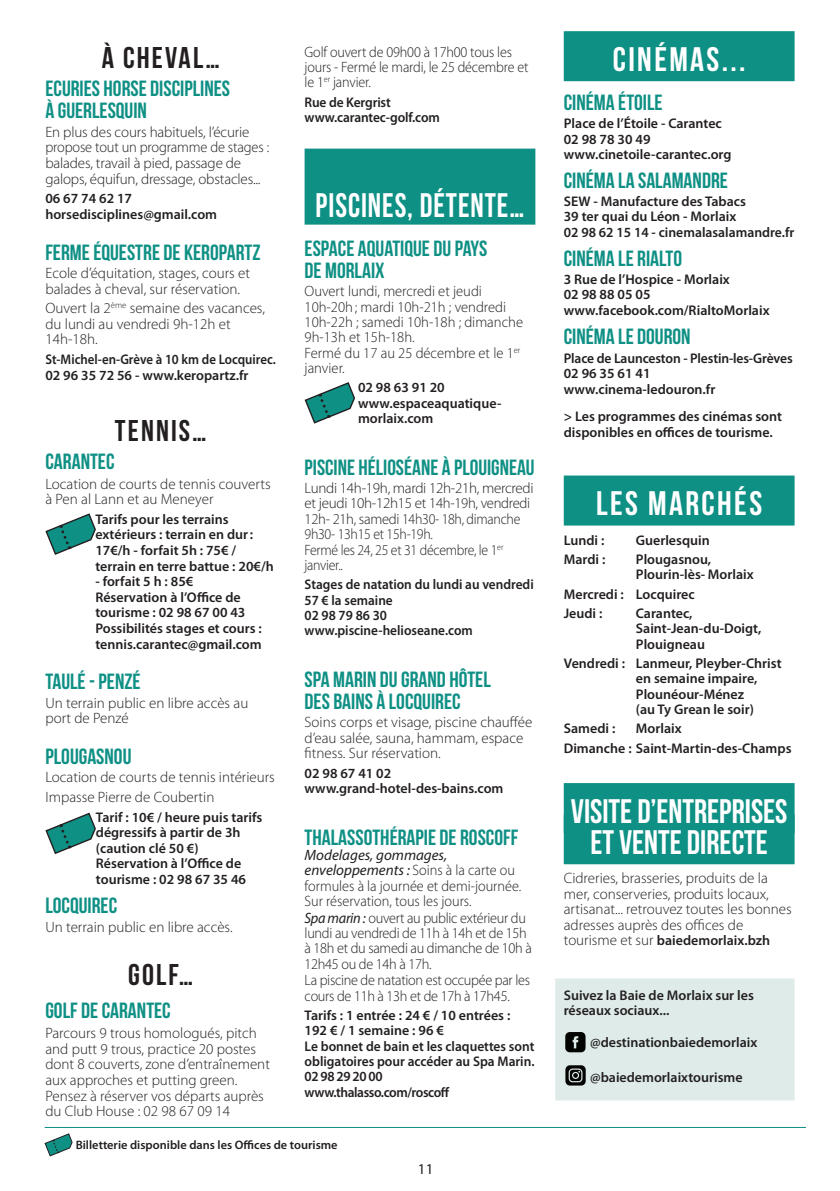
<style>
.page{position:relative;width:840px;height:1191px;background:#fff}
.page>*{position:absolute;margin:0;border:0;box-sizing:border-box;transform-origin:0 0}
.t1{font:700 34px/31.2px "Bebas Neue";color:#fff;text-align:center;scale:.96 1}
.t2{font:700 34px "Bebas Neue";letter-spacing:.07em;color:#fff}
.t3{font:700 34px "Bebas Neue";letter-spacing:.03em;color:#fff;scale:.92 1}
.t4{font:700 30px "Bebas Neue";letter-spacing:.07em;color:#231f20}
.t5{font:700 22px/22.2px "Bebas Neue";color:#0f9085}
.t6{font:300 15px/15.6px "Myriad Pro";color:#231f20}
.t7{font:300 15px/15.6px "Myriad Pro";letter-spacing:-.02em;color:#231f20;scale:.95 1}
.t8{font:300 15px/15.4px "Myriad Pro";letter-spacing:-.02em;color:#231f20}
.t9{font:300 15px/15.4px "Myriad Pro";color:#231f20;scale:.94 1}
.t10{font:15px "Myriad Pro";color:#231f20}
.t11{font:600 14px/15.4px "Myriad Pro";color:#231f20}
.t12{font:600 14px/15.4px "Myriad Pro";color:#231f20;scale:.95 1}
.t13{font:600 14px/15.6px "Myriad Pro";color:#231f20;scale:.92 1}
.t14{font:600 14px/15.4px "Myriad Pro";color:#231f20;scale:.96 1}
.t15{font:600 12.2px "Myriad Pro";color:#231f20}
.s1{font-weight:400;font-style:italic}
.s2{font-weight:300;font-size:15px}
</style>
<div class="page">
<svg style="left:44px;top:1133px;width:29px;height:23px"></svg>
<hr style="left:45px;top:1127px;width:760px;height:1px;background:#0f9085">
<svg style="left:45px;top:513px;width:51px;height:42px"></svg>
<svg style="left:45px;top:812px;width:51px;height:42px"></svg>
<div style="left:304px;top:149px;width:231px;height:76px;background:#0f9085"></div>
<svg style="left:304px;top:382px;width:51px;height:42px"></svg>
<div style="left:563px;top:31px;width:231px;height:50px;background:#0f9085"></div>
<div style="left:563px;top:475px;width:231px;height:50px;background:#0f9085"></div>
<div style="left:563px;top:783px;width:231px;height:50px;background:#0f9085"></div>
<div style="left:563px;top:814px;width:231px;height:50px;background:#0f9085"></div>
<div style="left:555px;top:978px;width:239px;height:122px;background:#deebe9"></div>
<svg style="left:566px;top:1032px;width:20px;height:21px"></svg>
<div style="left:565px;top:1032px;width:20px;height:20px;background:#040503;border-radius:4px"></div>
<svg style="left:572px;top:1036px;width:6px;height:12px"></svg>
<svg style="left:566px;top:1065px;width:20px;height:21px"></svg>
<div style="left:565px;top:1065px;width:20px;height:20px;background:linear-gradient(to right,#030402,#030402);border-radius:4px"></div>
<svg style="left:568px;top:1068px;width:14px;height:14px"></svg>
<h2 class="t4" style="left:102px;top:41px;width:119px">À CHEVAL…</h2>
<h3 class="t5" style="left:45px;top:77px;width:186px">ECURIES HORSE DISCIPLINES<br>À GUERLESQUIN</h3>
<p class="t6" style="left:45px;top:124px;width:225px">En plus des cours habituels, l’écurie propose tout un programme de stages : balades, travail à pied, passage de galops, équifun, dressage, obstacles...</p>
<p class="t11" style="left:45px;top:191px;width:173px">06 67 74 62 17 horsedisciplines@gmail.com</p>
<h3 class="t5" style="left:45px;top:240px;width:217px">FERME ÉQUESTRE DE KEROPARTZ</h3>
<p class="t6" style="left:45px;top:265px;width:206px">Ecole d’équitation, stages, cours et balades à cheval, sur réservation.</p>
<p class="t6" style="left:45px;top:301px;width:221px">Ouvert la 2<sup>ème</sup> semaine des vacances, du lundi au vendredi 9h-12h et<br>14h-18h.</p>
<p class="t13" style="left:45px;top:352px;width:252px">St-Michel-en-Grève à 10 km de Locquirec.<br>02 96 35 72 56 - www.keropartz.fr</p>
<h2 class="t4" style="left:115px;top:414px;width:93px">TENNIS…</h2>
<h3 class="t5" style="left:45px;top:450px;width:71px">CARANTEC</h3>
<p class="t6" style="left:45px;top:476px;width:226px">Location de courts de tennis couverts à Pen al Lann et au Meneyer</p>
<p class="t11" style="left:95px;top:511px;width:180px">Tarifs pour les terrains extérieurs : terrain en dur:<br>17€/h - forfait 5h : 75€ / terrain en terre battue : 20€/h</p>
<p class="t11" style="left:95px;top:574px;width:168px">- forfait 5 h : 85€<br>Réservation à l’Office de tourisme : 02 98 67 00 43<br>Possibilités stages et cours : tennis.carantec@gmail.com</p>
<h3 class="t5" style="left:45px;top:670px;width:97px">TAULÉ - PENZÉ</h3>
<p class="t6" style="left:45px;top:695px;width:204px">Un terrain public en libre accès au port de Penzé</p>
<h3 class="t5" style="left:45px;top:745px;width:87px">PLOUGASNOU</h3>
<p class="t6" style="left:45px;top:768px;width:231px;line-height:19.6px">Location de courts de tennis intérieurs<br>Impasse Pierre de Coubertin</p>
<p class="t11" style="left:96px;top:809px;width:168px">Tarif : 10€ / heure puis tarifs dégressifs à partir de 3h (caution clé 50 €)<br>Réservation à l’Office de tourisme : 02 98 67 35 46</p>
<h3 class="t5" style="left:45px;top:894px;width:73px">LOCQUIREC</h3>
<p class="t6" style="left:45px;top:919px;width:189px">Un terrain public en libre accès.</p>
<h2 class="t4" style="left:128px;top:957px;width:67px">GOLF…</h2>
<h3 class="t5" style="left:45px;top:999px;width:127px">GOLF DE CARANTEC</h3>
<p class="t6" style="left:45px;top:1025px;width:226px">Parcours 9 trous homologués, pitch and putt 9 trous, practice 20 postes dont 8 couverts, zone d’entraînement aux approches et putting green.<br>Pensez à réserver vos départs auprès du Club House : 02 98 67 09 14</p>
<p class="t9" style="left:304px;top:44px;width:239px">Golf ouvert de 09h00 à 17h00 tous les jours - Fermé le mardi, le 25 décembre et le 1<sup>er</sup> janvier.</p>
<p class="t14" style="left:304px;top:95px;width:142px">Rue de Kergrist www.carantec-golf.com</p>
<h1 class="t3" style="left:315px;top:186px;width:228px">PISCINES, DÉTENTE…</h1>
<h3 class="t5" style="left:304px;top:237px;width:184px">ESPACE AQUATIQUE DU PAYS<br>DE MORLAIX</h3>
<p class="t6" style="left:304px;top:284px;width:220px">Ouvert lundi, mercredi et jeudi<br>10h-20h; mardi 10h-21h ; vendredi<br>10h-22h ; samedi 10h-18h ; dimanche<br>9h-13h et 15h-18h.<br>Fermé du 17 au 25 décembre et le 1<sup>er </sup>janvier.</p>
<p class="t11" style="left:358px;top:380px;width:145px">02 98 63 91 20 www.espaceaquatique&shy;morlaix.com</p>
<h3 class="t5" style="left:304px;top:456px;width:231px">PISCINE HÉLIOSÉANE À PLOUIGNEAU</h3>
<p class="t8" style="left:304px;top:480px;width:230px">Lundi 14h-19h, mardi 12h-21h, mercredi et jeudi 10h-12h15 et 14h-19h, vendredi<br>12h- 21h, samedi 14h30- 18h, dimanche<br>9h30- 13h15 et 15h-19h.<br>Fermé les 24, 25 et 31 décembre, le 1<sup>er </sup>janvier..</p>
<p class="t12" style="left:304px;top:577px;width:243px">Stages de natation du lundi au vendredi<br>57 € la semaine<br>02 98 79 86 30 www.piscine-helioseane.com</p>
<h3 class="t5" style="left:304px;top:668px;width:188px">SPA MARIN DU GRAND HÔTEL<br>DES BAINS À LOCQUIREC</h3>
<p class="t6" style="left:304px;top:715px;width:229px">Soins corps et visage, piscine chauffée d’eau salée, sauna, hammam, espace fitness. Sur réservation.</p>
<p class="t11" style="left:304px;top:765px;width:200px">02 98 67 41 02 www.grand-hotel-des-bains.com</p>
<h3 class="t5" style="left:304px;top:825px;width:215px">THALASSOTHÉRAPIE DE ROSCOFF</h3>
<p class="t7" style="left:304px;top:847px;width:241px"><span class="s1">Modelages, gommages, enveloppements :</span> Soins à la carte ou formules à la journée et demi-journée.<br>Sur réservation, tous les jours.<br><span class="s1">Spa marin :</span> ouvert au public extérieur du lundi au vendredi de 11h à 14h et de 15h à 18h et du samedi au dimanche de 10h à 12h45 ou de 14h à 17h.<br>La piscine de natation est occupée par les cours de 11h à 13h et de 17h à 17h45.</p>
<p class="t11" style="left:304px;top:1007px;width:231px">Tarifs : 1 entrée : 24 € / 10 entrées :<br>192 € / 1 semaine : 96 €<br>Le bonnet de bain et les claquettes sont obligatoires pour accéder au Spa Marin.<br>02 98 29 20 00<br>www.thalasso.com/roscoff</p>
<p class="t15" style="left:76px;top:1137px;width:263px">Billetterie disponible dans les Offices de tourisme</p>
<p class="t10" style="left:418px;top:1159px;width:17px">11</p>
<h1 class="t2" style="left:612px;top:40px;width:134px">CINÉMAS...</h1>
<h3 class="t5" style="left:563px;top:91px;width:100px">CINÉMA ÉTOILE</h3>
<p class="t11" style="left:563px;top:116px;width:169px">Place de l’Étoile - Carantec<br>02 98 78 30 49 www.cinetoile-carantec.org</p>
<h3 class="t5" style="left:563px;top:169px;width:166px">CINÉMA LA SALAMANDRE</h3>
<p class="t11" style="left:563px;top:194px;width:232px">SEW - Manufacture des Tabacs<br>39 ter quai du Léon - Morlaix<br>02 98 62 15 14 - cinemalasalamandre.fr</p>
<h3 class="t5" style="left:563px;top:247px;width:120px">CINÉMA LE RIALTO</h3>
<p class="t11" style="left:563px;top:272px;width:207px">3 Rue de l’Hospice - Morlaix<br>02 98 88 05 05 www.facebook.com/RialtoMorlaix</p>
<h3 class="t5" style="left:563px;top:324px;width:128px">CINÉMA LE DOURON</h3>
<p class="t11" style="left:563px;top:351px;width:230px">Place de Launceston - Plestin-les-Grèves<br>02 96 35 61 41 www.cinema-ledouron.fr</p>
<p class="t11" style="left:563px;top:409px;width:220px">&gt; Les programmes des cinémas sont disponibles en offices de tourisme.</p>
<h1 class="t2" style="left:596px;top:485px;width:167px">LES MARCHÉS</h1>
<p class="t11" style="left:563px;top:532px;width:42px">Lundi :</p>
<p class="t11" style="left:635px;top:532px;width:75px">Guerlesquin</p>
<p class="t11" style="left:563px;top:552px;width:43px">Mardi :</p>
<p class="t11" style="left:635px;top:552px;width:119px">Plougasnou,<br>Plourin-lès- Morlaix</p>
<p class="t11" style="left:563px;top:584px;width:132px;line-height:19.4px">Mercredi : Locquirec<br>Jeudi :</p>
<p class="t11" style="left:635px;top:606px;width:127px">Carantec,<br>Saint-Jean-du-Doigt,<br>Plouigneau</p>
<p class="t11" style="left:635px;top:656px;width:147px;text-indent:-72px">Vendredi : Lanmeur, Pleyber-Christ en semaine impaire,<br>Plounéour-Ménez<br>(au Ty Grean le soir)</p>
<p class="t11" style="left:563px;top:721px;width:53px">Samedi :</p>
<p class="t11" style="left:563px;top:719px;width:229px;line-height:19.4px;text-indent:72px">Morlaix<br>Dimanche : Saint-Martin-des-Champs</p>
<h1 class="t1" style="left:570px;top:795px;width:227px">VISITE D’ENTREPRISES<br>ET VENTE DIRECTE</h1>
<p class="t6" style="left:563px;top:871px;width:229px">Cidreries, brasseries, produits de la mer, conserveries, produits locaux, artisanat... retrouvez toutes les bonnes adresses auprès des offices de</p>
<p class="t11" style="left:563px;top:932px;width:208px"><span class="s2">tourisme et sur</span> baiedemorlaix.bzh</p>
<p class="t11" style="left:563px;top:987px;width:191px">Suivez la Baie de Morlaix sur les réseaux sociaux...</p>
<p class="t11" style="left:589px;top:1035px;width:169px">@destinationbaiedemorlaix</p>
<p class="t11" style="left:589px;top:1069px;width:154px">@baiedemorlaixtourisme</p>
</div>
